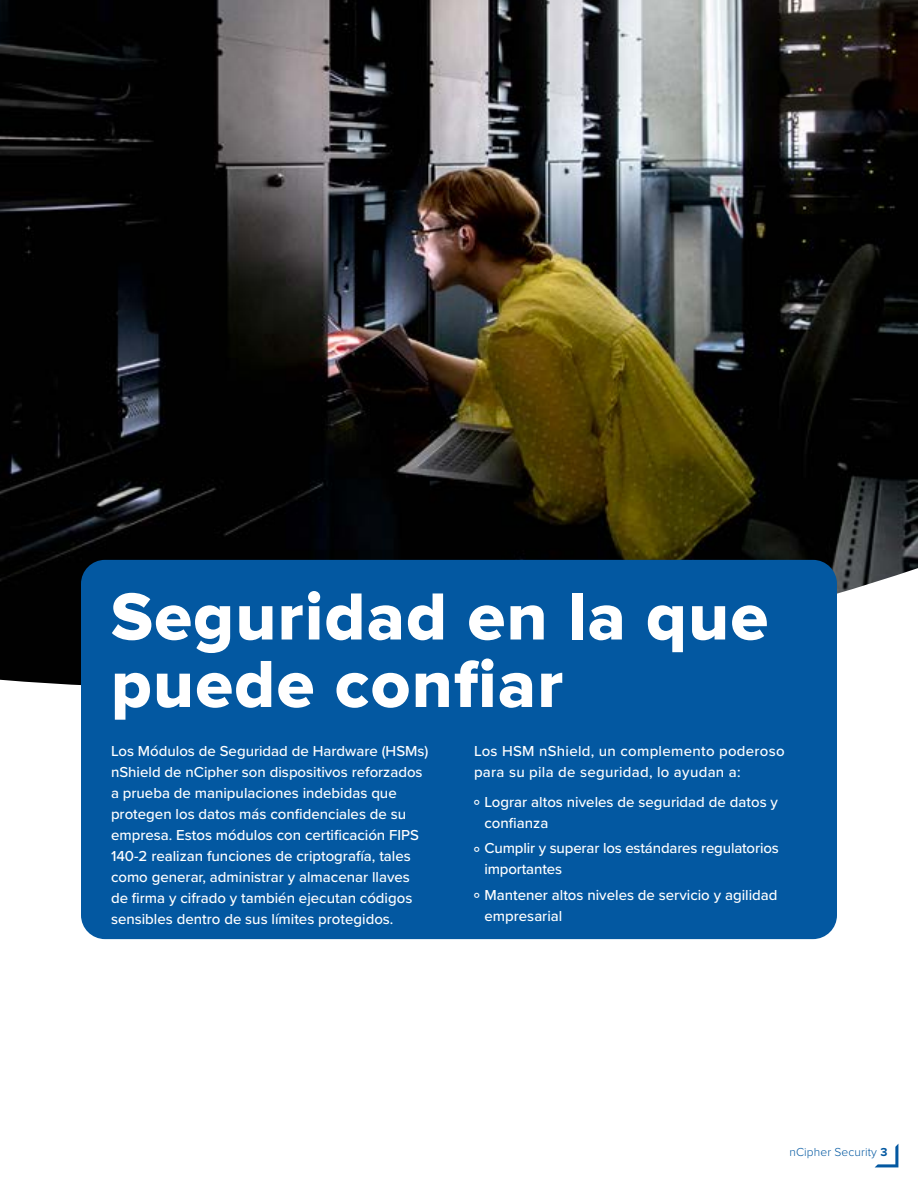
<style>
.page{position:relative;width:918px;height:1188px;background:#fff}
.page>*{position:absolute;margin:0;border:0;box-sizing:border-box;transform-origin:0 0}
.t1{font:69px/67.5px "Proxima Nova Extrabld";letter-spacing:.02em;color:#fff}
.t2{font:500 15px/21px "Proxima Nova";color:#fff}
.t3{font:500 15px/21px "Proxima Nova";letter-spacing:.02em;color:#fff}
.t4{font:300 12px "Proxima Nova";letter-spacing:.01em;color:#0358a1}
.s1{font-weight:400;font-size:21px}
.s2{font-weight:700}
</style>
<div class="page">
<img style="left:0;top:0;width:918px;height:686px">
<div style="left:81px;top:560px;width:756px;height:379px;background:#0358a1;border-radius:24px"></div>
<svg style="left:875px;top:1144px;width:23px;height:23px"></svg>
<h1 class="t1" style="left:111px;top:585px;width:659px">Seguridad en la que puede confiar</h1>
<p class="t2" style="left:111px;top:740px;width:319px">Los Módulos de Seguridad de Hardware (HSMs) nShield de nCipher son dispositivos reforzados a prueba de manipulaciones indebidas que protegen los datos más confidenciales de su empresa. Estos módulos con certificación FIPS 140-2 realizan funciones de criptografía, tales como generar, administrar y almacenar llaves de firma y cifrado y también ejecutan códigos sensibles dentro de sus límites protegidos.</p>
<p class="t3" style="left:474px;top:740px;width:312px">Los HSM nShield, un complemento poderoso para su pila de seguridad, lo ayudan a:</p>
<p class="t2" style="left:484px;top:791px;width:295px;text-indent:-11px"><span class="s1">°</span> Lograr altos niveles de seguridad de datos y confianza</p>
<p class="t2" style="left:484px;top:837px;width:296px;text-indent:-11px"><span class="s1">°</span> Cumplir y superar los estándares regulatorios importantes</p>
<p class="t2" style="left:484px;top:884px;width:294px;text-indent:-11px"><span class="s1">°</span> Mantener altos niveles de servicio y agilidad empresarial</p>
<p class="t4" style="left:790px;top:1147px;width:99px">nCipher Security <span class="s2">3</span></p>
</div>
